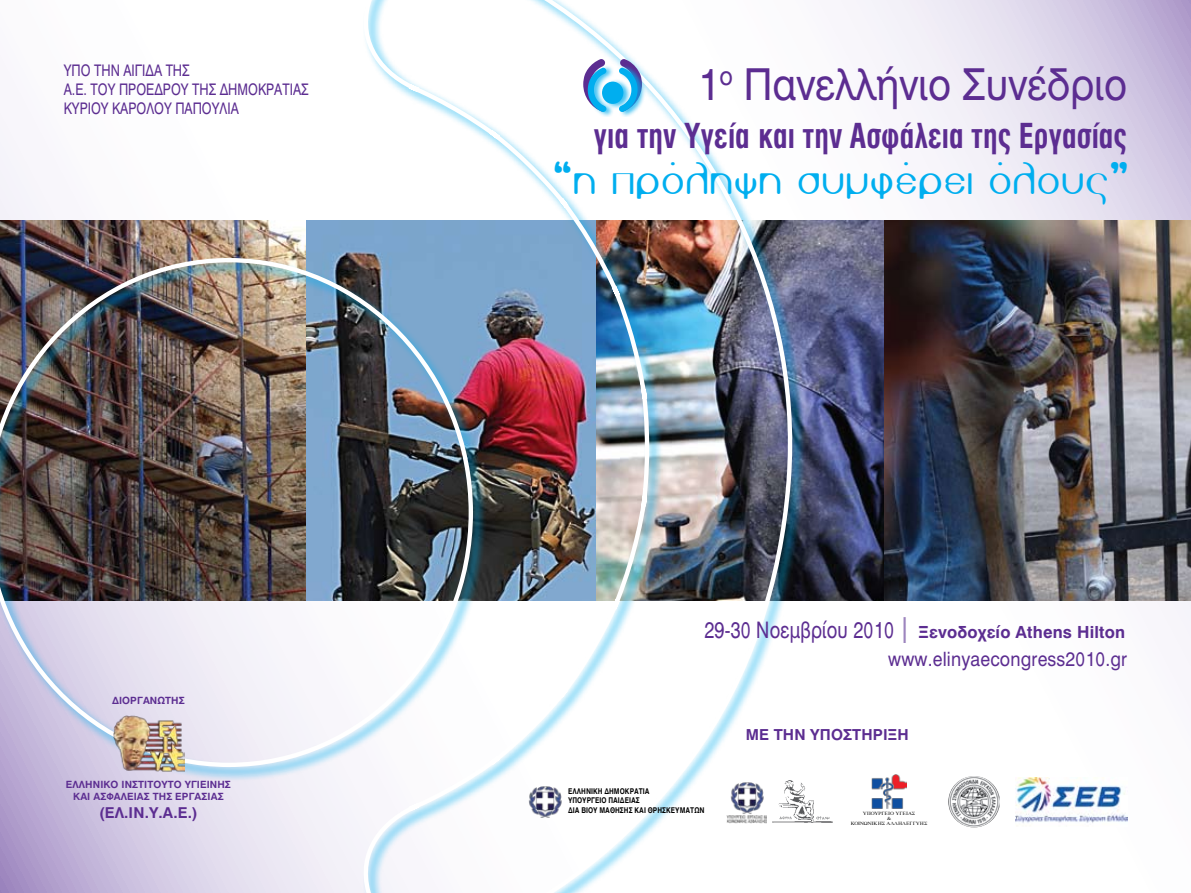
<style>
.page{position:relative;width:1191px;height:893px;background:#fff}
.page>*{position:absolute;margin:0;border:0;box-sizing:border-box;transform-origin:0 0}
.t1{font:51px "CF Liar Normal";color:#00aeef;scale:.8 1}
.t2{font:43.5px "UB Helvetica";color:#5c2d91;scale:.9 1}
.t3{font:700 34.5px "UB Helvetica Condensed";color:#5c2d91;scale:.9 1}
.t4{font:19.5px "UB Helvetica";letter-spacing:.01em;color:#5c2d91;scale:.9 1}
.t5{font:16.5px "UB Helvetica Bold";letter-spacing:.01em;color:#5c2d91}
.t6{font:15.75px/18.9px "UB Helvetica";color:#5c2d91;scale:.8 1}
.t7{font:15px "UB Helvetica Bold";letter-spacing:.01em;color:#5c2d91}
.t8{font:14.85px "UB Helvetica Bold";color:#5c2d91}
.t9{font:9.9px/11.9px "UB Helvetica Bold";letter-spacing:.01em;color:#5c2d91;text-align:center}
.t10{font:700 8.1px/9.8px "Helvetica";color:#000;scale:.81 1}
.t11{font:4.8px/4.8px "Gr Times";color:#000;text-align:center;scale:1.1 1}
.s1{font-family:"UB Helvetica";font-size:22.5px}
.s2{font-family:"Helvetica";font-size:36px;color:#9d85be}
</style>
<div class="page">
<svg style="left:856px;top:0;width:335px;height:828px"></svg>
<img style="left:808px;top:220px;width:383px;height:381px">
<div style="left:0;top:0;width:806px;height:893px;background:#00aeef;opacity:.75"></div>
<img style="left:352px;top:0;width:456px;height:893px">
<img style="left:0;top:258px;width:473px;height:509px">
<div style="left:587px;top:64px;width:59px;height:53px;background:#00aeef;opacity:.75"></div>
<svg style="left:583px;top:58px;width:24px;height:54px"></svg>
<svg style="left:618px;top:58px;width:24px;height:54px"></svg>
<div style="left:602px;top:82px;width:21px;height:22px;background:#00aeef;border-radius:50%"></div>
<img style="left:112px;top:714px;width:72px;height:60px">
<img style="left:527px;top:786px;width:35px;height:32px">
<img style="left:726px;top:781px;width:40px;height:42px">
<img style="left:771px;top:780px;width:62px;height:43px">
<img style="left:871px;top:774px;width:35px;height:35px">
<img style="left:948px;top:776px;width:52px;height:51px;border-radius:25px">
<img style="left:1015px;top:777px;width:112px;height:49px">
<p class="t6" style="left:64px;top:61px;width:291px">Υπ ό την Αιγίδα της<br>Α.Ε. του Προέδρου της Δημο κρατίας<br>Κύριου Κάρολου Παπού</p>
<p class="t6" style="left:220px;top:99px;width:25px">λια</p>
<p class="t9" style="left:112px;top:694px;width:74px">ΔΙΟΡΓΑΝΩΤΗΣ</p>
<p class="t9" style="left:66px;top:778px;width:166px">ΕΛΛΗΝΙΚΟ ΙΝΣΤΙΤΟΥΤΟ ΥΓΙΕΙΝΗΣ<br>ΚΑΙ ΑΣΦΑΛΕΙΑΣ ΤΗΣ ΕΡΓΑΣΙΑΣ</p>
<p class="t8" style="left:99px;top:803px;width:100px">(ΕΛ.ΙΝ.Υ.Α.Ε.)</p>
<h2 class="t2" style="left:697px;top:58px;width:479px">1<sup>ο</sup> Πανελλήνιο Συνέδριο</h2>
<h3 class="t3" style="left:593px;top:116px;width:594px">για την Υγεία και την Ασφάλεια της Εργασίας</h3>
<h1 class="t1" style="left:553px;top:154px;width:721px">“η πρόληψη συμφέρει όλους”</h1>
<p class="t5" style="left:704px;top:622px;width:422px"><span class="s1">29-30 Ν οεμβρίου 2010</span> <span class="s2">|</span> Ξενοδοχείο Athens Hilton</p>
<p class="t4" style="left:888px;top:647px;width:267px">www.elinyaecongress2010.gr</p>
<p class="t10" style="left:568px;top:785px;width:170px">ΕΛΛΗΝΙΚΗ ΔΗΜΟΚΡΑΤΙΑ<br>ΥΠΟΥΡΓΕΙΟ ΠΑΙΔΕΙΑΣ<br>ΔΙΑ ΒΙΟΥ ΜΑΘΗΣΗΣ ΚΑΙ ΘΡΗΣΚΕΥΜΑΤΩΝ</p>
<p class="t7" style="left:745px;top:725px;width:165px">ΜΕ ΤΗΝ ΥΠΟΣΤΗΡΙΞΗ</p>
<p class="t11" style="left:850px;top:811px;width:71px">ΥΠΟΥΡΓΕΙΟ ΥΓΕΙΑΣ<br>&amp;<br>ΚΟΙΝΩΝΙΚΗΣ ΑΛΛΗΛΕΓΓΥΗΣ</p>
</div>
